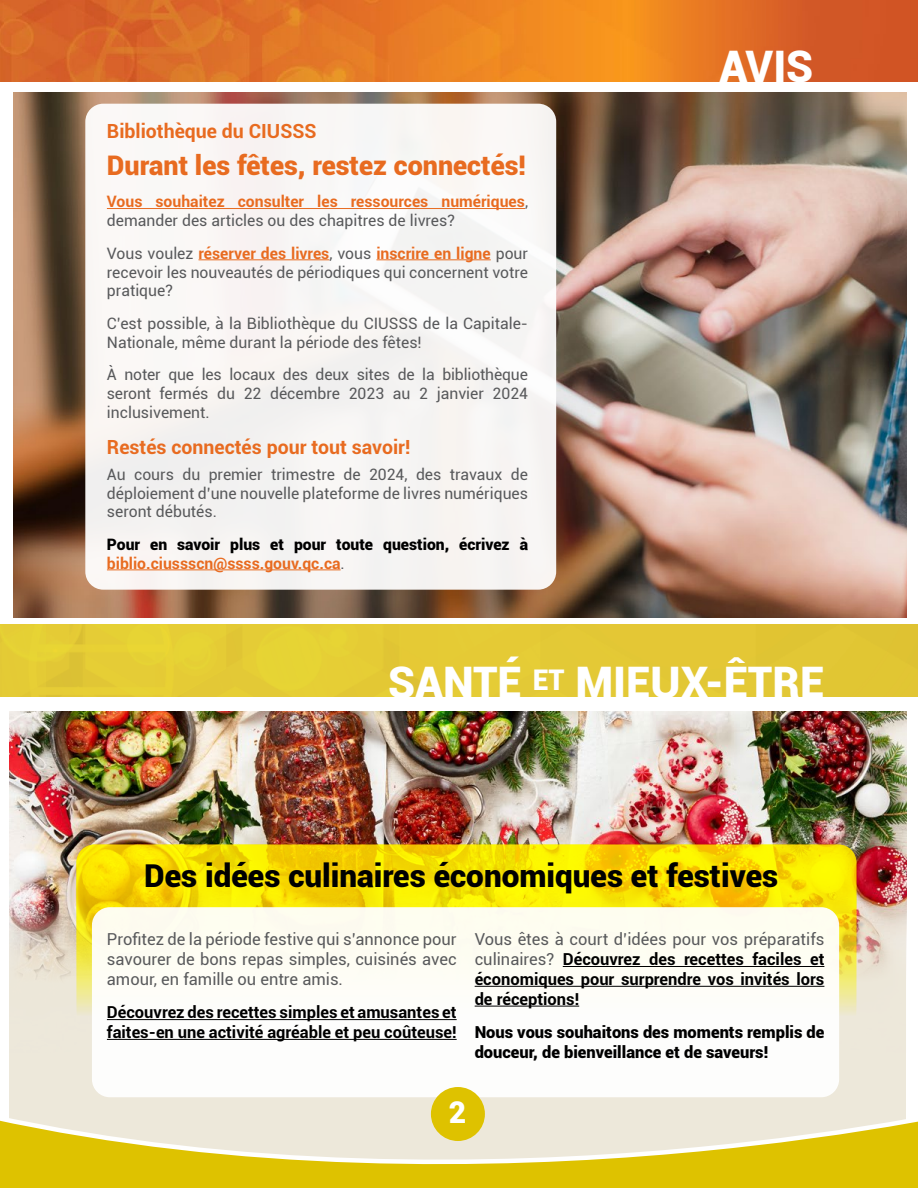
<style>
.page{position:relative;width:918px;height:1188px;background:#fff}
.page>*{position:absolute;margin:0;border:0;box-sizing:border-box;transform-origin:0 0}
.t1{font:900 43.5px "Roboto";color:#fff}
.t2{font:900 31.5px "Roboto";color:#000}
.t3{font:900 30px "Roboto";color:#fff}
.t4{font:900 27px "Roboto";color:#e86b20}
.t5{font:700 19.5px "Roboto";color:#e86b20}
.t6{font:700 16.5px/19.8px "Roboto";color:#000}
.t7{font:16.5px/19.8px "Roboto";color:#58595b;text-align:justify}
.t8{font:900 16.5px/19.8px "Roboto";color:#000}
.t9{font:15.75px/18.9px "Roboto";color:#58595b;text-align:justify}
.t10{font:700 15.75px/18.9px "Roboto";color:#e86b20}
.t11{font:900 15.75px/18.9px "Roboto";color:#000}
.s1{font-weight:400;color:#58595b}
.s2{font-weight:700;color:#e86b20}
</style>
<div class="page">
<div style="left:10px;top:712px;width:896px;height:476px;background:#ede8da"></div>
<img style="left:10px;top:712px;width:896px;height:297px">
<img style="left:14px;top:93px;width:892px;height:525px">
<svg style="left:0;top:1103px;width:918px;height:85px"></svg>
<img style="left:0;top:0;width:918px;height:81px">
<div style="left:85px;top:104px;width:471px;height:486px;background:#f8f5f3;border-radius:18px"></div>
<hr style="left:107px;top:208px;width:418px;height:1px;background:#e86b20">
<hr style="left:199px;top:259px;width:130px;height:1px;background:#e86b20">
<hr style="left:376px;top:259px;width:115px;height:1px;background:#e86b20">
<hr style="left:107px;top:569px;width:234px;height:1px;background:#e86b20">
<img style="left:0;top:624px;width:918px;height:73px">
<svg style="left:76px;top:845px;width:780px;height:246px;background:#f6df10"></svg>
<div style="left:92px;top:907px;width:747px;height:190px;background:#fff;border-radius:18px"></div>
<hr style="left:107px;top:1019px;width:350px;height:1px;background:#000">
<hr style="left:107px;top:1039px;width:350px;height:1px;background:#000">
<hr style="left:563px;top:966px;width:261px;height:1px;background:#000">
<hr style="left:475px;top:986px;width:349px;height:1px;background:#000">
<hr style="left:475px;top:1006px;width:104px;height:1px;background:#000">
<div style="left:431px;top:1087px;width:54px;height:54px;background:#dec200;border-radius:50%"></div>
<p class="t5" style="left:107px;top:118px;width:211px">Bibliothèque du CIUSSS</p>
<h3 class="t4" style="left:107px;top:146px;width:421px">Durant les fêtes, restez connectés!</h3>
<p class="t10" style="left:107px;top:192px;width:423px">Vous souhaitez consulter les ressources numériques<span class="s1">, demander des articles ou des chapitres de livres?</span></p>
<p class="t9" style="left:107px;top:243px;width:423px">Vous voulez <span class="s2">réserver des livres</span>, vous <span class="s2">inscrire en ligne</span> pour recevoir les nouveautés de périodiques qui concernent votre pratique?</p>
<p class="t9" style="left:107px;top:313px;width:423px">C’est possible, à la Bibliothèque du CIUSSS de la Capitale-<br>Nationale, même durant la période des fêtes!</p>
<p class="t9" style="left:107px;top:365px;width:423px">À noter que les locaux des deux sites de la bibliothèque seront fermés du 22 décembre 2023 au 2 janvier 2024 inclusivement.</p>
<p class="t5" style="left:107px;top:433px;width:305px">Restés connectés pour tout savoir!</p>
<p class="t9" style="left:107px;top:464px;width:423px">Au cours du premier trimestre de 2024, des travaux de déploiement d’une nouvelle plateforme de livres numériques seront débutés.</p>
<p class="t11" style="left:107px;top:534px;width:423px">Pour en savoir plus et pour toute question, écrivez à <span class="s2">biblio.ciussscn@ssss.gouv.qc.ca</span><span class="s1">.</span></p>
<h1 class="t1" style="left:719px;top:36px;width:95px">AVIS</h1>
<h1 class="t1" style="left:388px;top:651px;width:438px">SANTÉ <sup>ET</sup> MIEUX-ÊTRE</h1>
<h2 class="t2" style="left:144px;top:853px;width:636px">Des idées culinaires économiques et festives</h2>
<p class="t7" style="left:107px;top:929px;width:351px">Profitez de la période festive qui s’annonce pour savourer de bons repas simples, cuisinés avec amour, en famille ou entre amis.</p>
<p class="t6" style="left:107px;top:1002px;width:351px">Découvrez des recettes simples et amusantes et faites-en une activité agréable et peu coûteuse!</p>
<p class="t6" style="left:475px;top:929px;width:351px;text-align:justify"><span class="s1">Vous êtes à court d’idées pour vos préparatifs culinaires?</span> Découvrez des recettes faciles et économiques pour surprendre vos invités lors de réceptions!</p>
<p class="t8" style="left:475px;top:1022px;width:351px">Nous vous souhaitons des moments remplis de douceur, de bienveillance et de saveurs!</p>
<h3 class="t3" style="left:449px;top:1091px;width:19px">2</h3>
</div>
